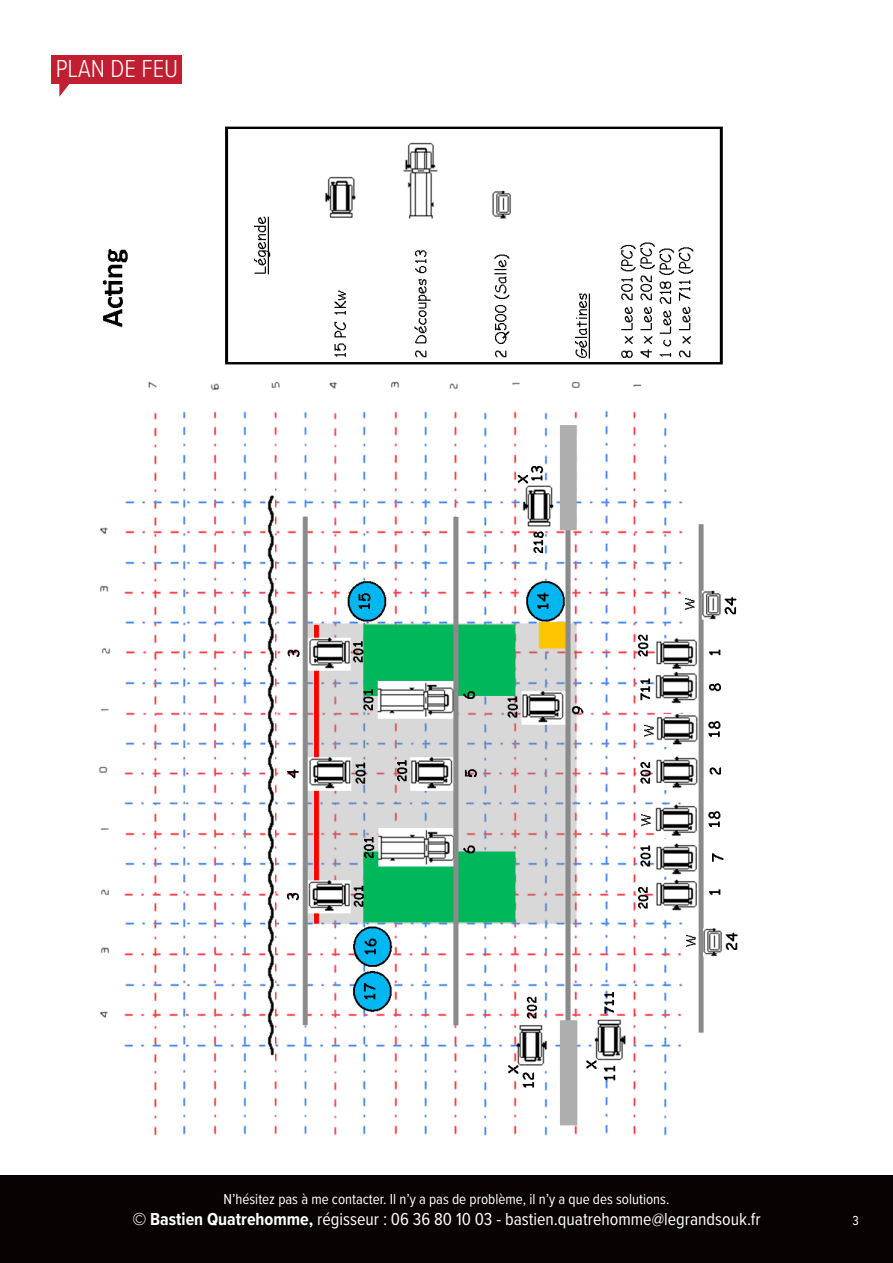
<style>
.page{position:relative;width:893px;height:1263px;background:#fff}
.page>*{position:absolute;margin:0;border:0;box-sizing:border-box;transform-origin:0 0}
.t1{font:300 25.5px "Proxima Nova Cond";color:#fff}
.t2{font:18px "Proxima Nova Cond";color:#fff}
.t3{font:15px "Proxima Nova Cond";color:#fff}
.t4{font:13.5px "Proxima Nova Cond";color:#fff}
.s1{font-weight:700}
</style>
<div class="page">
<div style="left:0;top:1176px;width:893px;height:87px;background:#080302"></div>
<div style="left:51px;top:55px;width:131px;height:29px;background:#c11f31"></div>
<svg style="left:59px;top:84px;width:11px;height:13px"></svg>
<img style="left:99px;top:126px;width:639px;height:1010px">
<p class="t1" style="left:56px;top:50px;width:124px">PLAN DE FEU</p>
<p class="t3" style="left:223px;top:1187px;width:447px">N’hésitez pas à me contacter. Il n’y a pas de problème, il n’y a que des solutions.</p>
<p class="t2" style="left:132px;top:1206px;width:630px"><span class="s1">© Bastien Quatrehomme,</span> régisseur : 06 36 80 10 03 - bastien.quatrehomme@legrandsouk.fr</p>
<p class="t4" style="left:852px;top:1211px;width:8px">3</p>
</div>
